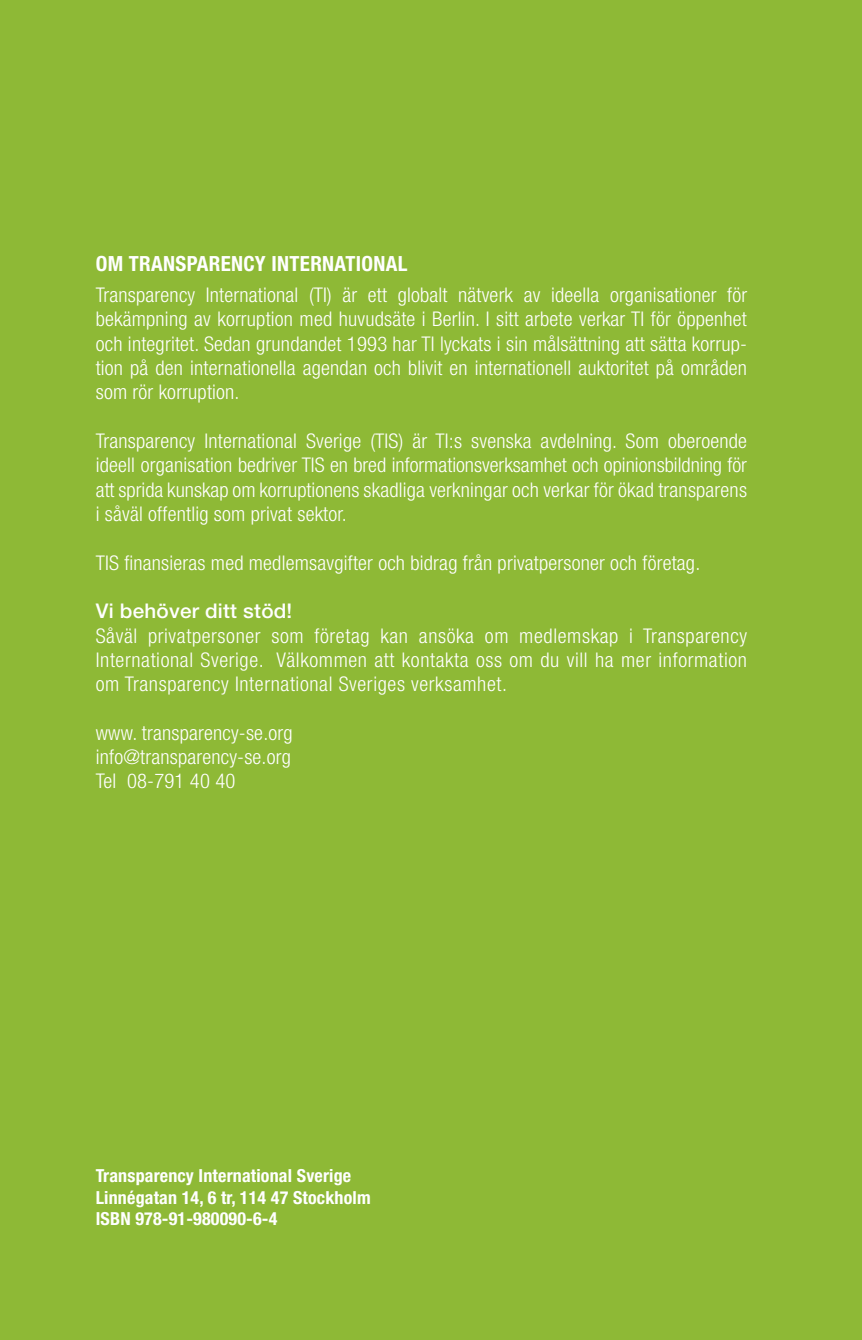
<style>
.page{position:relative;width:862px;height:1340px;background:#fff}
.page>*{position:absolute;margin:0;border:0;box-sizing:border-box;transform-origin:0 0}
.t1{font:700 condensed 20.93px "Helvetica Neue";letter-spacing:.015em;color:#fff}
.t2{font:300 condensed 20.25px/24.3px "Helvetica Neue";letter-spacing:.01em;color:#fff;text-align:justify}
.t3{font:500 20.25px "Helvetica Neue";letter-spacing:.01em;color:#fff}
.t4{font:700 condensed 18px/21.6px "Helvetica Neue";letter-spacing:.01em;color:#fff}
</style>
<div class="page">
<div style="left:0;top:0;width:861px;height:1339px;background:#8eb936"></div>
<p class="t1" style="left:96px;top:251px;width:313px">Om Transparency International</p>
<p class="t2" style="left:96px;top:283px;width:652px">Transparency International (TI) är ett globalt nätverk av ideella organisationer för bekämpning av korruption med huvudsäte i Berlin. I sitt arbete verkar TI för öppenhet och integritet. Sedan grundandet 1993 har TI lyckats i sin målsättning att sätta korrup&shy;tion på den internationella agendan och blivit en internationell auktoritet på områden som rör korruption.</p>
<p class="t2" style="left:96px;top:428px;width:652px">Transparency International Sverige (TIS) är TI:s svenska avdelning. Som oberoende ideell organisation bedriver TIS en bred informationsverksamhet och opinionsbildning för att sprida kunskap om korruptionens skadliga verkningar och verkar för ökad transparens i såväl offentlig som privat sektor.</p>
<p class="t2" style="left:96px;top:550px;width:605px">TIS finansieras med medlemsavgifter och bidrag från privatpersoner och företag.</p>
<p class="t3" style="left:96px;top:599px;width:198px">Vi behöver ditt stöd!</p>
<p class="t2" style="left:96px;top:623px;width:652px">Såväl privatpersoner som företag kan ansöka om medlemskap i Transparency International Sverige. Välkommen att kontakta oss om du vill ha mer information om Transparency International Sveriges verksamhet.</p>
<p class="t2" style="left:96px;top:720px;width:198px">www. transparency-se.org info@transparency-se.org Tel 08-791 40 40</p>
<p class="t4" style="left:96px;top:1164px;width:276px">Transparency International Sverige<br>Linnégatan 14, 6 tr, 114 47 Stockholm<br>ISBN</p>
<p class="t4" style="left:135px;top:1207px;width:143px">978-91-980090-6-4</p>
</div>
